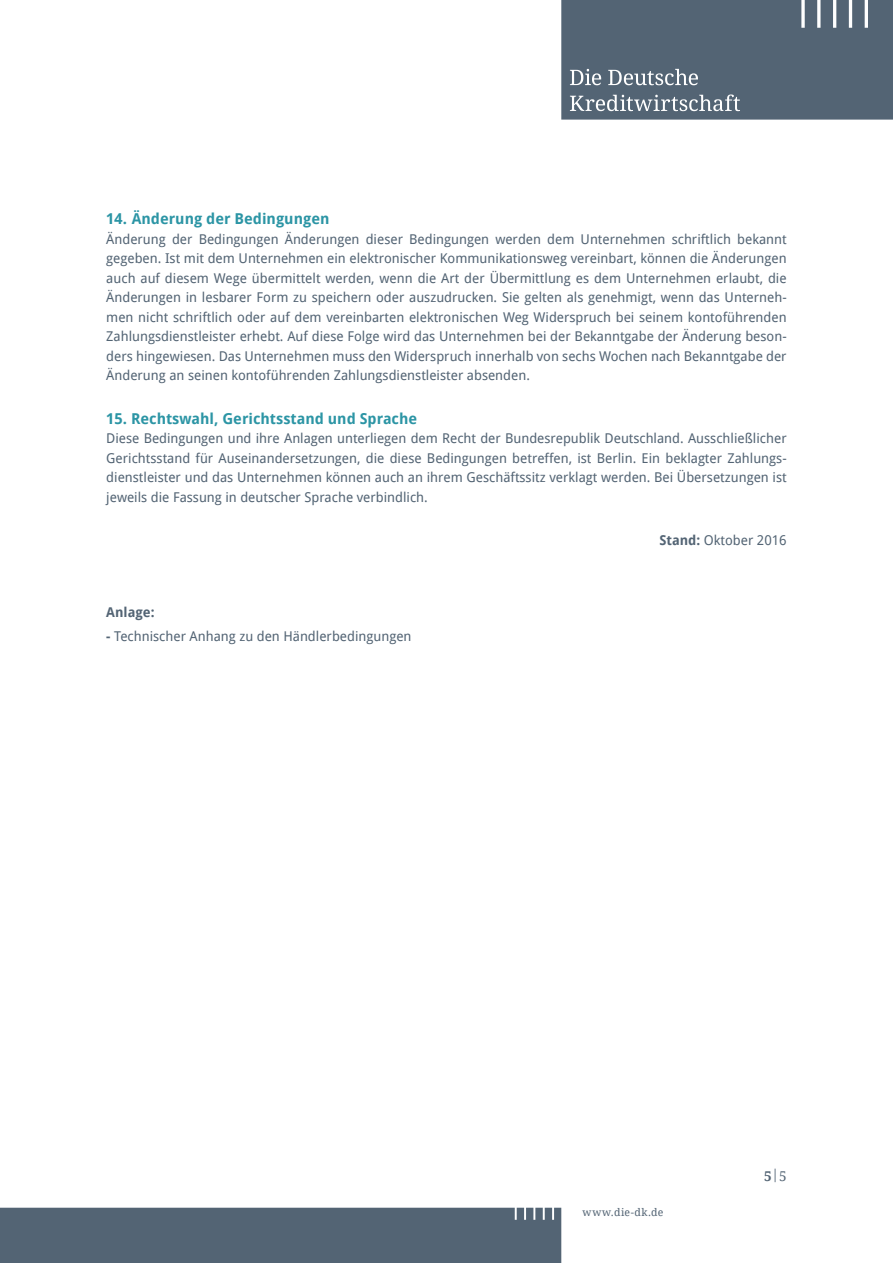
<style>
.page{position:relative;width:893px;height:1263px;background:#fff}
.page>*{position:absolute;margin:0;border:0;box-sizing:border-box;transform-origin:0 0}
.t1{font:700 15px "Droid Sans";color:#2c95a5}
.t2{font:13.5px/19.5px "Droid Sans";color:#536474;text-align:justify}
.t3{font:700 13.5px "Droid Sans";color:#536474}
.t4{font:13.5px "Droid Serif";color:#536474}
.t5{font:10.5px "Droid Serif";letter-spacing:.06em;color:#536474}
.s1{font-weight:700}
</style>
<div class="page">
<div style="left:0;top:1208px;width:561px;height:55px;background:#536474"></div>
<svg style="left:561px;top:0;width:332px;height:120px;background:#5b6b7a"></svg>
<p class="t1" style="left:106px;top:208px;width:225px">14. Änderung der Bedingungen</p>
<p class="t2" style="left:106px;top:229px;width:682px">Änderung der Bedingungen Änderungen dieser Bedingungen werden dem Unternehmen schriftlich bekannt gegeben. Ist mit dem Unternehmen ein elektronischer Kommunikationsweg vereinbart, können die Änderungen auch auf diesem Wege übermittelt werden, wenn die Art der Übermittlung es dem Unternehmen erlaubt, die Änderungen in lesbarer Form zu speichern oder auszudrucken. Sie gelten als genehmigt, wenn das Unterneh&shy;men nicht schriftlich oder auf dem vereinbarten elektronischen Weg Widerspruch bei seinem kontoführenden Zahlungsdienstleister erhebt. Auf diese Folge wird das Unternehmen bei der Bekanntgabe der Änderung beson&shy;ders hingewiesen. Das Unternehmen muss den Widerspruch innerhalb von sechs Wochen nach Bekanntgabe der Änderung an seinen kontoführenden Zahlungsdienstleister absenden.</p>
<p class="t1" style="left:106px;top:408px;width:312px">15. Rechtswahl, Gerichtsstand und Sprache</p>
<p class="t2" style="left:106px;top:428px;width:682px">Diese Bedingungen und ihre Anlagen unterliegen dem Recht der Bundesrepublik Deutschland. Ausschließlicher Gerichtsstand für Auseinandersetzungen, die diese Bedingungen betreffen, ist Berlin. Ein beklagter Zahlungs&shy;dienstleister und das Unternehmen können auch an ihrem Geschäftssitz verklagt werden. Bei Übersetzungen ist jeweils die Fassung in deutscher Sprache verbindlich.</p>
<p class="t2" style="left:659px;top:530px;width:129px"><span class="s1">Stand:</span> Oktober 2016</p>
<p class="t3" style="left:106px;top:603px;width:50px">Anlage:</p>
<p class="t2" style="left:106px;top:626px;width:307px"><span class="s1">-</span> Technischer Anhang zu den Händlerbedingungen</p>
<p class="t5" style="left:583px;top:1205px;width:82px">www.die-dk.de</p>
<p class="t4" style="left:764px;top:1166px;width:24px"><span class="s1">5</span>|5</p>
</div>
